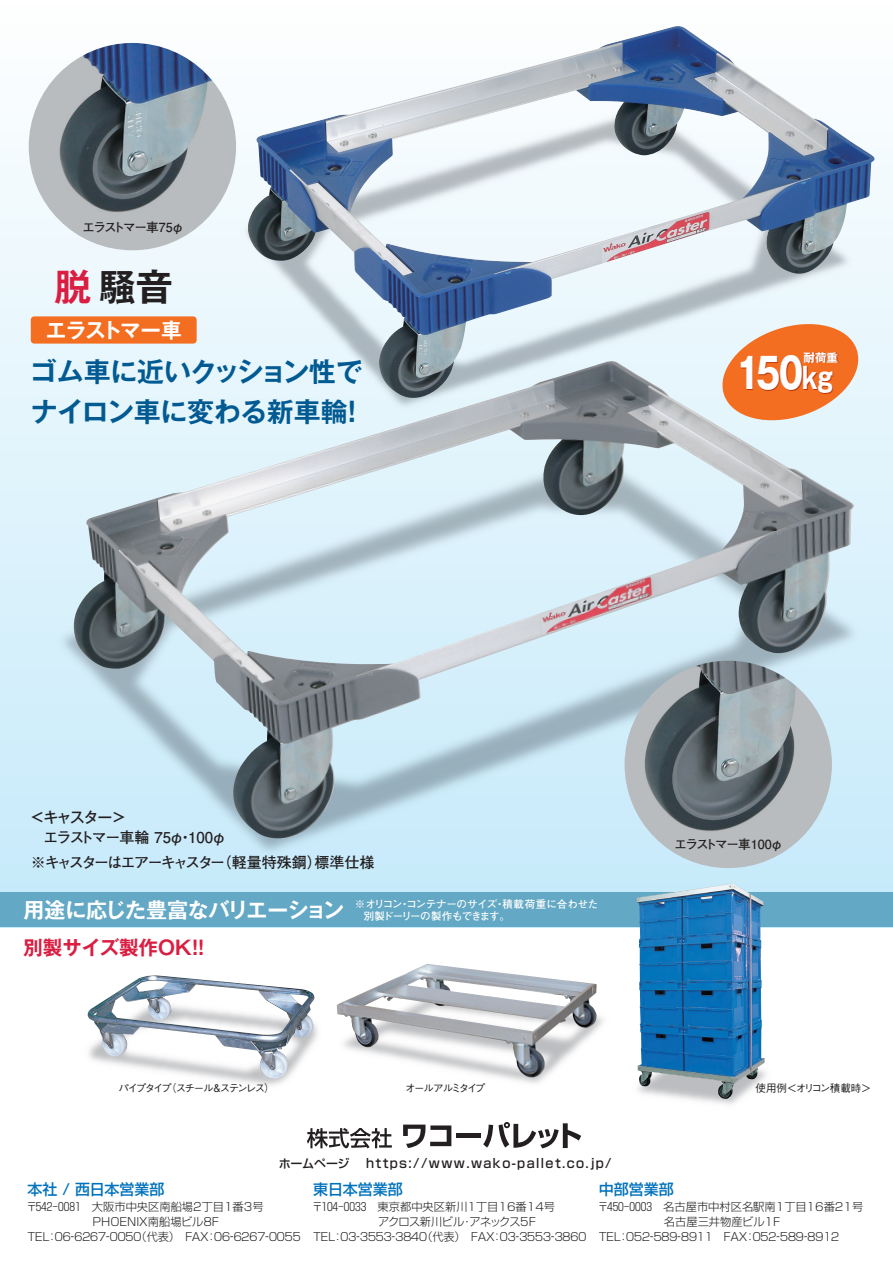
<style>
.page{position:relative;width:893px;height:1263px;background:#fff}
.page>*{position:absolute;margin:0;border:0;box-sizing:border-box;transform-origin:0 0}
.t1{font:700 42px "Gothic MB101 Pro";color:#fff;scale:.77 1}
.t2{font:700 37.05px "Gothic MB101 Pro De";color:#231f20}
.t3{font:700 27px/40.5px "Gothic MB101 Pro De";letter-spacing:-.015em;color:#015a92}
.t4{font:700 21px "Gothic MB101 Pro De";letter-spacing:-.02em;color:#fff}
.t5{font:700 20.7px "Gothic MB101 Pro De";letter-spacing:-.045em;color:#fff}
.t6{font:700 19.5px "Gothic MB101 Pro De";color:#da1e42}
.t7{font:700 15px/25.5px "Futo Go B101 Pro";letter-spacing:-.11em;color:#231f20}
.t8{font:500 15px "Shin Go Pro";color:#0072bc}
.t9{font:500 15px "Gothic MB101 Pro";letter-spacing:-.1em;color:#231f20}
.t10{font:500 12.75px "Shin Go Pro";letter-spacing:.11em;color:#231f20}
.t11{font:700 12.6px "Futo Go B101 Pro";letter-spacing:-.125em;color:#231f20}
.t12{font:700 11.55px "Gothic MB101 Pro";color:#fff}
.t13{font:300 11.25px "Shin Go Pro";letter-spacing:-.3em;color:#231f20}
.t14{font:300 11.25px "Shin Go Pro";letter-spacing:-.01em;color:#231f20}
.t15{font:300 11.25px "Shin Go Pro";letter-spacing:-.05em;color:#231f20}
.t16{font:700 10.5px/12.6px "Futo Go B101 Pro";letter-spacing:-.045em;color:#fff}
.t17{font:500 10.5px "Gothic BBB Pro";letter-spacing:-.15em;color:#231f20}
.t18{font:500 10.5px "Gothic BBB Pro";letter-spacing:-.03em;color:#231f20}
.t19{font:500 10.5px "Gothic BBB Pro";letter-spacing:-.17em;color:#231f20}
.s1{color:#da1e42}
.s2{font-size:29.4px}
.s3{font-size:12px}
</style>
<div class="page">
<div style="left:0;top:0;width:893px;height:927px;background:linear-gradient(to bottom,#fefefe,#c5eafa)"></div>
<img style="left:11px;top:408px;width:882px;height:484px">
<img style="left:74px;top:361px;width:780px;height:477px">
<div style="left:0;top:892px;width:893px;height:35px;background:#63a8c4"></div>
<img style="left:637px;top:884px;width:128px;height:215px">
<img style="left:88px;top:975px;width:202px;height:103px">
<img style="left:290px;top:946px;width:366px;height:189px">
<img style="left:337px;top:964px;width:260px;height:113px">
<img style="left:194px;top:59px;width:699px;height:397px">
<img style="left:248px;top:26px;width:626px;height:372px">
<img style="left:29px;top:43px;width:207px;height:207px;border-radius:104px">
<img style="left:625px;top:661px;width:207px;height:207px;border-radius:104px">
<div style="left:31px;top:316px;width:166px;height:28px;background:#f36e21;border-radius:3px"></div>
<svg style="left:716px;top:317px;width:149px;height:110px;background:#eea478"></svg>
<svg style="left:307px;top:1128px;width:85px;height:20px"></svg>
<svg style="left:403px;top:1124px;width:48px;height:24px"></svg>
<div style="left:456px;top:1133px;width:25px;height:5px;background:#231f20"></div>
<svg style="left:483px;top:1122px;width:98px;height:26px"></svg>
<p class="t11" style="left:83px;top:217px;width:103px">エラストマー車75φ</p>
<h2 class="t2" style="left:54px;top:256px;width:120px"><span class="s1">脱</span>騒音</h2>
<h3 class="t5" style="left:46px;top:313px;width:137px">エラストマー車</h3>
<h3 class="t3" style="left:30px;top:348px;width:337px">ゴム車に近いクッション性でナイロン車に変わる新車輪！</h3>
<p class="t12" style="left:803px;top:347px;width:36px">耐荷重</p>
<h1 class="t1" style="left:736px;top:338px;width:127px">150<span class="s2">kg</span></h1>
<h3 class="t9" style="left:30px;top:805px;width:98px">＜キャスター＞</h3>
<h3 class="t7" style="left:31px;top:822px;width:345px;text-indent:13px">エラストマー車輪 75φ・100φ<br>※キャスターはエアーキャスター（軽量特殊鋼）標準仕様</h3>
<h3 class="t4" style="left:24px;top:892px;width:322px">用途に応じた豊富なバリエーション</h3>
<h3 class="t6" style="left:23px;top:931px;width:182px">別製サイズ製作OK!!</h3>
<p class="t16" style="left:364px;top:896px;width:236px;text-indent:-9px">※オリコン・コンテナーのサイズ・積載荷重に合わせた別製ドーリーの製作もできます。</p>
<p class="t17" style="left:119px;top:1079px;width:158px">パイプタイプ（スチール＆ステンレス）</p>
<p class="t19" style="left:405px;top:1079px;width:82px">オールアルミタイプ</p>
<p class="t11" style="left:675px;top:834px;width:110px">エラストマー車100φ</p>
<p class="t18" style="left:755px;top:1079px;width:117px">使用例＜オリコン積載時＞</p>
<p class="t10" style="left:279px;top:1153px;width:334px"><span class="s3">ホームページ　</span> https://www.wako-pallet.co.jp/</p>
<h3 class="t8" style="left:313px;top:1177px;width:91px">東日本営業部</h3>
<p class="t14" style="left:312px;top:1197px;width:245px">〒104-0033　東京都中央区新川1丁目16番14号</p>
<p class="t15" style="left:378px;top:1212px;width:159px">アクロス新川ビル・アネックス5F</p>
<p class="t13" style="left:311px;top:1227px;width:278px">ＴＥＬ：０３‐３５５３‐３８４０（代表）　ＦＡＸ：０３‐３５５３‐３８６０</p>
<h3 class="t8" style="left:28px;top:1177px;width:139px">本社 / 西日本営業部</h3>
<p class="t14" style="left:26px;top:1197px;width:239px">〒542-0081 大阪市中央区南船場2丁目1番3号</p>
<p class="t14" style="left:93px;top:1212px;width:128px">PHOENIX南船場ビル8F</p>
<p class="t13" style="left:26px;top:1227px;width:278px">ＴＥＬ：０６‐６２６７‐００５０（代表）　ＦＡＸ：０６‐６２６７‐００５５</p>
<h3 class="t8" style="left:599px;top:1177px;width:76px">中部営業部</h3>
<p class="t14" style="left:597px;top:1197px;width:267px">〒450-0003　名古屋市中村区名駅南1丁目16番21号</p>
<p class="t14" style="left:664px;top:1212px;width:118px">名古屋三井物産ビル1F</p>
<p class="t13" style="left:597px;top:1227px;width:245px">ＴＥＬ：０５２‐５８９‐８９１１　ＦＡＸ：０５２‐５８９‐８９１２</p>
</div>
